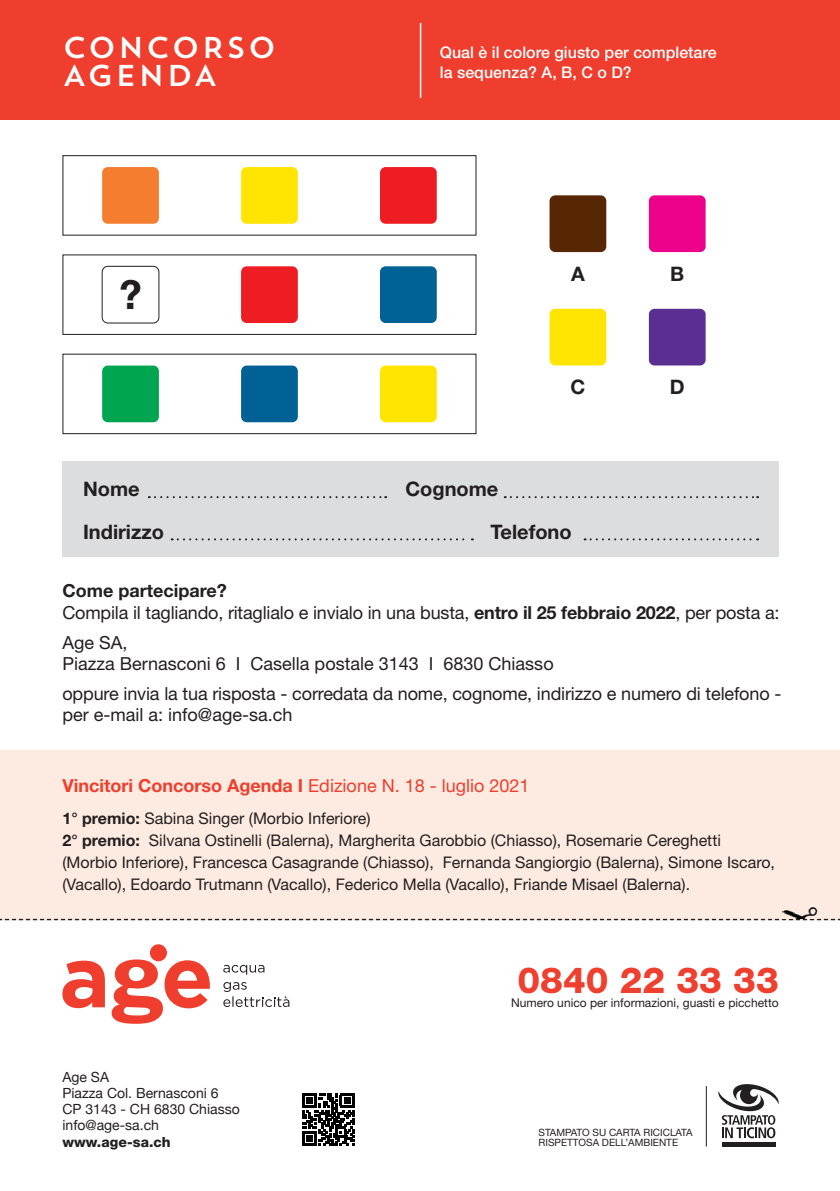
<style>
.page{position:relative;width:840px;height:1191px;background:#fff}
.page>*{position:absolute;margin:0;border:0;box-sizing:border-box;transform-origin:0 0}
.t1{font:700 40px "Helvetica Neue LT Std";color:#231f20}
.t2{font:800 36px "Helvetica Neue LT Std";color:#ef3f2f}
.t3{font:30px/28px "Trend Sans One";letter-spacing:.05em;color:#fff}
.t4{font:700 20px/43px "Helvetica Neue LT Std";color:#231f20}
.t5{font:18px/21.6px "Helvetica Neue LT Std";letter-spacing:-.01em;color:#231f20}
.t6{font:700 18px "Helvetica Neue LT Std";color:#ef3e2e}
.t7{font:16px/22px "Helvetica Neue LT Std";color:#231f20}
.t8{font:500 16px/20px "Helvetica Neue LT Std";color:#fff}
.t9{font:14px/16px "Helvetica Neue";color:#231f20}
.t10{font:800 14px "Helvetica Neue LT Std";letter-spacing:.005em;color:#231f20}
.t11{font:12px "Helvetica Neue LT Std";color:#231f20}
.t12{font:10px/10px "Helvetica Neue";color:#231f20}
.s1{font-weight:700}
.s2{font-weight:400}
</style>
<div class="page">
<div style="left:0;top:0;width:839px;height:119px;background:#ef3e2e"></div>
<svg style="left:62px;top:960px;width:43px;height:48px"></svg>
<svg style="left:112px;top:959px;width:98px;height:64px"></svg>
<div style="left:150px;top:944px;width:17px;height:17px;background:#ef3e2e;border-radius:50%"></div>
<svg style="left:223px;top:964px;width:41px;height:10px"></svg>
<svg style="left:223px;top:982px;width:66px;height:25px"></svg>
<div style="left:721px;top:1141px;width:54px;height:5px;background:#231f20"></div>
<svg style="left:718px;top:1084px;width:61px;height:54px"></svg>
<hr style="left:705px;top:1086px;width:1px;height:60px;background:#231f20">
<div style="left:62px;top:461px;width:716px;height:96px;background:#dcdddf"></div>
<svg style="left:149px;top:496px;width:237px;height:2px"></svg>
<svg style="left:172px;top:538px;width:300px;height:2px"></svg>
<svg style="left:504px;top:496px;width:253px;height:2px"></svg>
<svg style="left:584px;top:538px;width:173px;height:2px"></svg>
<hr style="left:419px;top:23px;width:2px;height:75px;background:#fff">
<svg style="left:302px;top:1093px;width:52px;height:52px"></svg>
<div style="left:0;top:750px;width:839px;height:168px;background:#fdeae0"></div>
<svg style="left:0;top:918px;width:839px;height:2px;background:#afa29c"></svg>
<img style="left:782px;top:907px;width:35px;height:11px">
<div style="left:62px;top:354px;width:414px;height:80px;border:1px solid #231f20"></div>
<div style="left:62px;top:254px;width:414px;height:81px;border:1px solid #231f20"></div>
<div style="left:62px;top:155px;width:414px;height:81px;border:1px solid #231f20"></div>
<div style="left:102px;top:167px;width:57px;height:57px;background:#f47d2f;border-radius:6px"></div>
<div style="left:380px;top:167px;width:56px;height:57px;background:#ee1d23;border-radius:6px"></div>
<div style="left:241px;top:167px;width:57px;height:57px;background:#ffe501;border-radius:6px"></div>
<div style="left:102px;top:266px;width:57px;height:57px;border:1px solid #231f20;border-radius:6px"></div>
<div style="left:380px;top:266px;width:56px;height:57px;background:#006194;border-radius:6px"></div>
<div style="left:241px;top:266px;width:57px;height:57px;background:#ee1d23;border-radius:6px"></div>
<div style="left:102px;top:365px;width:57px;height:57px;background:#00a54f;border-radius:6px"></div>
<div style="left:380px;top:365px;width:56px;height:57px;background:#ffe501;border-radius:6px"></div>
<div style="left:241px;top:365px;width:57px;height:57px;background:#006194;border-radius:6px"></div>
<div style="left:549px;top:195px;width:57px;height:57px;background:#572703;border-radius:6px"></div>
<div style="left:648px;top:195px;width:57px;height:57px;background:#ed028c;border-radius:6px"></div>
<div style="left:549px;top:309px;width:57px;height:56px;background:#ffe501;border-radius:6px"></div>
<div style="left:648px;top:309px;width:57px;height:56px;background:#5b2e91;border-radius:6px"></div>
<h3 class="t3" style="left:62px;top:33px;width:215px">CONCORSO<br>AGENDA</h3>
<h1 class="t1" style="left:119px;top:270px;width:24px">?</h1>
<p class="t8" style="left:439px;top:42px;width:278px">Qual è il colore giusto per completare la sequenza? A, B, C o D?</p>
<p class="t4" style="left:570px;top:251px;width:15px">A</p>
<p class="t4" style="left:669px;top:251px;width:16px">B</p>
<p class="t4" style="left:570px;top:365px;width:16px">C</p>
<p class="t4" style="left:669px;top:365px;width:16px">D</p>
<p class="t4" style="left:83px;top:467px;width:83px">Nome<br>Indirizzo</p>
<p class="t4" style="left:490px;top:467px;width:83px;text-indent:-85px">Cognome<br>Telefono</p>
<p class="t5" style="left:62px;top:580px;width:718px"><span class="s1">Come partecipare?<br></span>Compila il tagliando, ritaglialo e invialo in una busta, <span class="s1">entro il 25 febbraio 2022</span>, per posta a:</p>
<p class="t5" style="left:62px;top:631px;width:492px">Age SA,<br>Piazza Bernasconi 6 I Casella postale 3143 I 6830 Chiasso</p>
<p class="t5" style="left:62px;top:682px;width:720px">oppure invia la tua risposta - corredata da nome, cognome, indirizzo e numero di telefono - per e-mail a: info@age-sa.ch</p>
<p class="t6" style="left:62px;top:775px;width:468px">Vincitori Concorso Agenda I <span class="s2">Edizione N. 18 - luglio 2021</span></p>
<p class="t7" style="left:62px;top:807px;width:713px"><span class="s1">1° premio:</span> Sabina Singer (Morbio Inferiore)<br><span class="s1">2° premio:</span> Silvana Ostinelli (Balerna), Margherita Garobbio (Chiasso), Rosemarie Cereghetti (Morbio Inferiore), Francesca Casagrande (Chiasso), Fernanda Sangiorgio (Balerna), Simone Iscaro, (Vacallo), Edoardo Trutmann (Vacallo), Federico Mella (Vacallo), Friande Misael (Balerna).</p>
<h2 class="t2" style="left:517px;top:958px;width:262px">0840 22 33 33</h2>
<p class="t9" style="left:62px;top:1070px;width:179px">Age SA<br>Piazza Col. Bernasconi 6<br>CP 3143 - CH 6830 Chiasso info@age-sa.ch</p>
<p class="t10" style="left:62px;top:1133px;width:110px">www.age-sa.ch</p>
<p class="t11" style="left:511px;top:995px;width:269px">Numero unico per informazioni, guasti e picchetto</p>
<p class="t12" style="left:538px;top:1128px;width:155px">STAMPATO SU CARTA RICICLATA<br>RISPETTOSA DELL’AMBIENTE</p>
</div>
